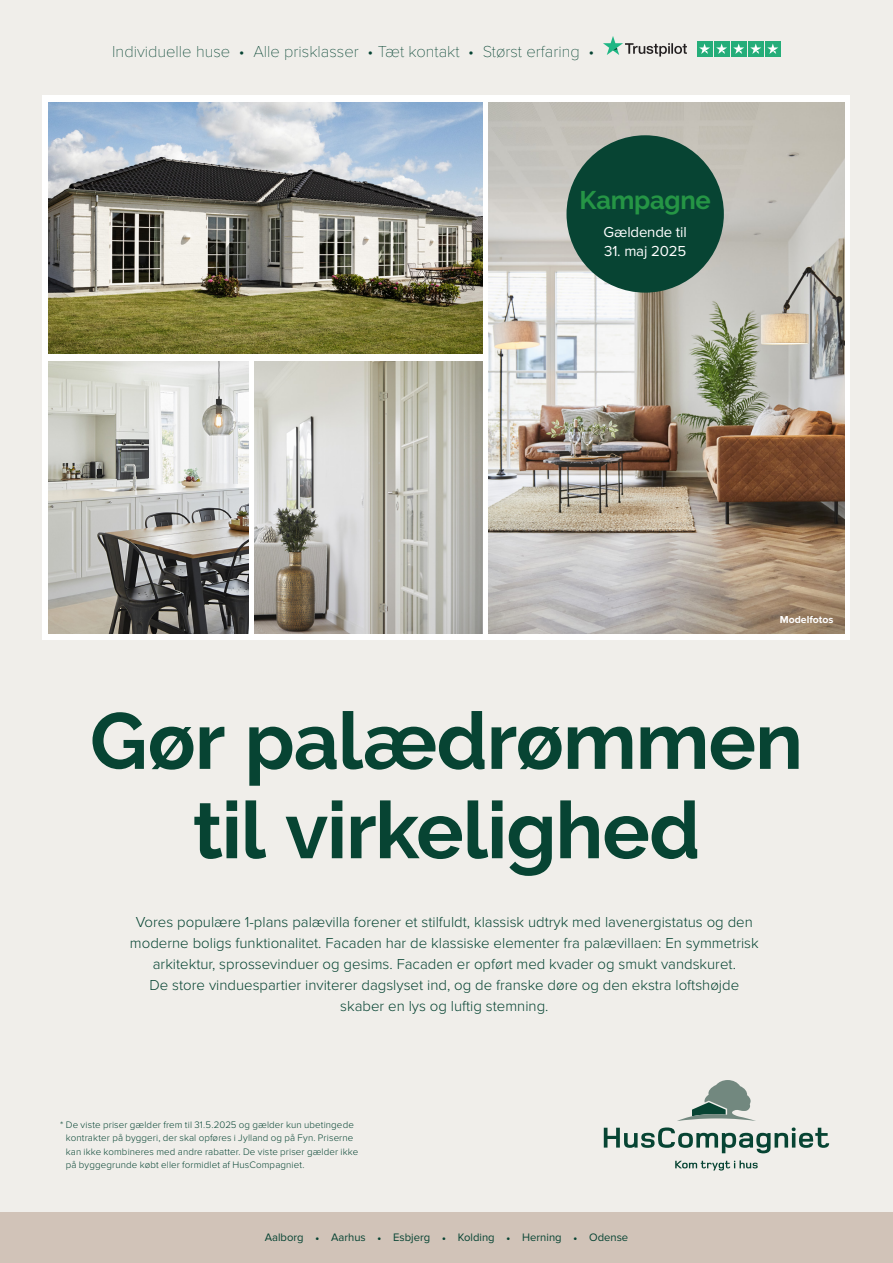
<style>
.page{position:relative;width:893px;height:1263px;background:#f0eeea}
.page>*{position:absolute;margin:0;border:0;box-sizing:border-box;transform-origin:0 0}
.t1{font:700 79.2px/89.4px "Raleway";letter-spacing:-.01em;color:#074433;text-align:center}
.t2{font:700 25.5px "Raleway";letter-spacing:-.01em;color:#259545}
.t3{font:100 16.5px "Proxima Nova T";color:#074433}
.t4{font:300 15px/21px "Proxima Nova";color:#074433;text-align:center}
.t5{font:15px "Proxima Nova";letter-spacing:-.01em;color:#fff}
.t6{font:11.25px "Proxima Nova";color:#074433}
.t7{font:700 10.5px "Proxima Nova";color:#fff}
.t8{font:300 9.75px/13.5px "Proxima Nova";letter-spacing:.01em;color:#074433}
.s1{font-weight:300;font-size:4.5px}
</style>
<div class="page">
<div style="left:0;top:1212px;width:893px;height:51px;background:#d1c3b8"></div>
<div style="left:43px;top:96px;width:807px;height:544px;background:#fff"></div>
<img style="left:49px;top:361px;width:200px;height:273px">
<img style="left:255px;top:361px;width:227px;height:273px">
<img style="left:49px;top:102px;width:433px;height:252px">
<img style="left:489px;top:102px;width:355px;height:532px">
<div style="left:566px;top:135px;width:158px;height:158px;background:#074433;border-radius:50%"></div>
<svg style="left:604px;top:1127px;width:225px;height:43px"></svg>
<svg style="left:677px;top:1080px;width:79px;height:41px"></svg>
<svg style="left:603px;top:36px;width:84px;height:21px"></svg>
<div style="left:697px;top:41px;width:15px;height:16px;background:#25ad79"></div>
<div style="left:714px;top:41px;width:15px;height:16px;background:#25ad79"></div>
<div style="left:731px;top:41px;width:16px;height:16px;background:#25ad79"></div>
<div style="left:748px;top:41px;width:16px;height:16px;background:#25ad79"></div>
<div style="left:765px;top:41px;width:8px;height:16px;background:#25ad79"></div>
<div style="left:773px;top:41px;width:8px;height:16px;background:#25ad79"></div>
<svg style="left:699px;top:43px;width:11px;height:11px"></svg>
<svg style="left:716px;top:43px;width:11px;height:11px"></svg>
<svg style="left:733px;top:43px;width:11px;height:11px"></svg>
<svg style="left:750px;top:43px;width:11px;height:11px"></svg>
<svg style="left:767px;top:43px;width:11px;height:11px"></svg>
<p class="t3" style="left:112px;top:39px;width:484px">Individuelle huse • Alle prisklasser • Tæt kontakt • Størst erfaring •</p>
<p class="t2" style="left:579px;top:185px;width:133px">Kampagne</p>
<p class="t5" style="left:604px;top:223px;width:85px">Gældende til</p>
<p class="t5" style="left:604px;top:243px;width:84px">31. maj 2025</p>
<p class="t7" style="left:780px;top:613px;width:55px">Modelfotos</p>
<p class="t1" style="left:90px;top:697px;width:714px">Gør palædrømmen til virkelighed</p>
<p class="t4" style="left:130px;top:912px;width:630px">Vores populære 1-plans palævilla forener et stilfuldt, klassisk udtryk med lavenergistatus og den moderne boligs funktionalitet. Facaden har de klassiske elementer fra palævillaen: En symmetrisk arkitektur, sprossevinduer og gesims. Facaden er opført med kvader og smukt vandskuret.<br>De store vinduespartier inviterer dagslyset ind, og de franske døre og den ekstra loftshøjde skaber en lys og luftig stemning.</p>
<p class="t8" style="left:66px;top:1118px;width:294px;text-indent:-6px">* De viste priser gælder frem til 31.5.2025 og gælder kun ubetingede kontrakter på byggeri, der skal opføres i Jylland og på Fyn. Priserne kan ikke kombineres med andre rabatter. De viste priser gælder ikke på byggegrunde købt eller formidlet af HusCompagniet.</p>
<p class="t6" style="left:265px;top:1231px;width:40px">Aalborg</p>
<p class="t6" style="left:316px;top:1231px;width:51px"><span class="s1">●</span> Aarhus</p>
<p class="t6" style="left:378px;top:1231px;width:54px"><span class="s1">●</span> Esbjerg</p>
<p class="t6" style="left:442px;top:1231px;width:54px"><span class="s1">●</span> Kolding</p>
<p class="t6" style="left:507px;top:1231px;width:56px"><span class="s1">●</span> Herning</p>
<p class="t6" style="left:574px;top:1231px;width:56px"><span class="s1">●</span> Odense</p>
</div>
